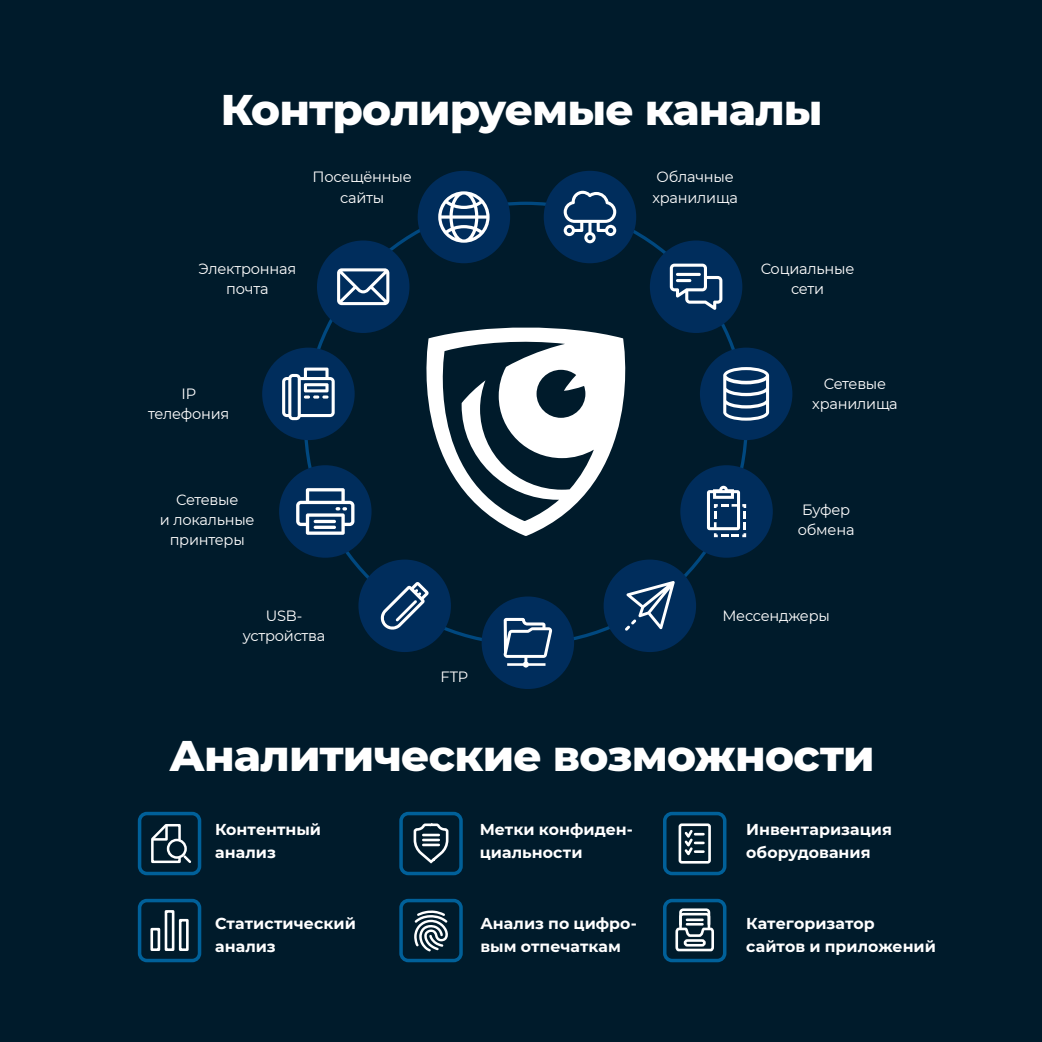
<style>
.page{position:relative;width:1042px;height:1042px;background:#001b2b}
.page>*{position:absolute;margin:0;border:0;box-sizing:border-box;transform-origin:0 0}
.t1{font:800 43.75px "Montserrat";letter-spacing:-.02em;color:#fff}
.t2{font:700 15.75px/22.8px "Montserrat";letter-spacing:.005em;color:#fff}
.t3{font:14.88px/20.1px "Montserrat";letter-spacing:-.015em;color:#fff;text-align:center}
</style>
<div class="page">
<div style="left:138px;top:812px;width:63px;height:63px;border:4px solid #006099;border-radius:7px"></div>
<div style="left:399px;top:812px;width:64px;height:63px;border:4px solid #006099;border-radius:7px"></div>
<div style="left:663px;top:812px;width:63px;height:63px;border:4px solid #006099;border-radius:7px"></div>
<div style="left:138px;top:899px;width:63px;height:63px;border:4px solid #006099;border-radius:7px"></div>
<div style="left:399px;top:899px;width:64px;height:63px;border:4px solid #006099;border-radius:7px"></div>
<div style="left:663px;top:899px;width:63px;height:63px;border:4px solid #006099;border-radius:7px"></div>
<div style="left:418px;top:171px;width:92px;height:92px;background:#002d5c;border-radius:50%"></div>
<div style="left:544px;top:171px;width:92px;height:92px;background:#002d5c;border-radius:50%"></div>
<div style="left:650px;top:240px;width:92px;height:93px;background:#002d5c;border-radius:50%"></div>
<div style="left:700px;top:348px;width:92px;height:92px;background:#002d5c;border-radius:50%"></div>
<div style="left:680px;top:465px;width:93px;height:93px;background:#002d5c;border-radius:50%"></div>
<div style="left:603px;top:559px;width:93px;height:93px;background:#002d5c;border-radius:50%"></div>
<div style="left:482px;top:596px;width:92px;height:93px;background:#002d5c;border-radius:50%"></div>
<div style="left:358px;top:559px;width:93px;height:93px;background:#002d5c;border-radius:50%"></div>
<div style="left:279px;top:465px;width:92px;height:93px;background:#002d5c;border-radius:50%"></div>
<div style="left:262px;top:348px;width:93px;height:92px;background:#002d5c;border-radius:50%"></div>
<div style="left:317px;top:240px;width:92px;height:93px;background:#002d5c;border-radius:50%"></div>
<svg style="left:504px;top:618px;width:48px;height:49px"></svg>
<svg style="left:564px;top:191px;width:52px;height:52px"></svg>
<svg style="left:438px;top:191px;width:51px;height:52px"></svg>
<svg style="left:723px;top:367px;width:46px;height:54px"></svg>
<svg style="left:282px;top:367px;width:53px;height:53px"></svg>
<svg style="left:707px;top:486px;width:39px;height:51px"></svg>
<svg style="left:625px;top:581px;width:50px;height:49px"></svg>
<svg style="left:381px;top:582px;width:47px;height:47px"></svg>
<svg style="left:670px;top:264px;width:52px;height:46px"></svg>
<svg style="left:337px;top:268px;width:52px;height:37px"></svg>
<svg style="left:426px;top:327px;width:200px;height:209px"></svg>
<svg style="left:296px;top:488px;width:58px;height:47px"></svg>
<svg style="left:413px;top:823px;width:36px;height:41px"></svg>
<hr style="left:423px;top:838px;width:16px;height:3px;background:#fff">
<hr style="left:423px;top:843px;width:16px;height:3px;background:#fff">
<svg style="left:675px;top:908px;width:39px;height:44px"></svg>
<div style="left:678px;top:823px;width:33px;height:40px;border:3px solid #fff;border-radius:2px"></div>
<svg style="left:684px;top:830px;width:19px;height:26px"></svg>
<svg style="left:151px;top:824px;width:41px;height:40px"></svg>
<div style="left:150px;top:928px;width:10px;height:23px;border:3px solid #fff"></div>
<div style="left:165px;top:910px;width:9px;height:41px;border:3px solid #fff"></div>
<div style="left:179px;top:919px;width:10px;height:32px;border:3px solid #fff"></div>
<svg style="left:414px;top:910px;width:34px;height:41px"></svg>
<p class="t1" style="left:221px;top:77px;width:603px">Контролируемые каналы</p>
<p class="t3" style="left:313px;top:166px;width:101px">Посещённые сайты</p>
<p class="t3" style="left:652px;top:166px;width:87px;text-align:left">Облачные хранилища</p>
<p class="t3" style="left:199px;top:258px;width:99px">Электронная почта</p>
<p class="t3" style="left:761px;top:258px;width:95px">Социальные сети</p>
<p class="t3" style="left:148px;top:383px;width:83px">IP телефония</p>
<p class="t3" style="left:812px;top:373px;width:87px">Сетевые хранилища</p>
<p class="t3" style="left:160px;top:489px;width:96px">Сетевые<br>и локальные принтеры</p>
<p class="t3" style="left:798px;top:499px;width:58px;text-align:left">Буфер обмена</p>
<p class="t3" style="left:243px;top:605px;width:84px">USB&shy;устройства</p>
<p class="t3" style="left:722px;top:605px;width:109px">Мессенджеры</p>
<p class="t3" style="left:441px;top:666px;width:29px">FTP</p>
<p class="t1" style="left:169px;top:723px;width:707px">Аналитические возможности</p>
<p class="t2" style="left:215px;top:817px;width:107px">Контентный анализ</p>
<p class="t2" style="left:480px;top:817px;width:155px">Метки конфиден&shy;циальности</p>
<p class="t2" style="left:746px;top:817px;width:147px">Инвентаризация оборудования</p>
<p class="t2" style="left:215px;top:911px;width:142px">Статистический анализ</p>
<p class="t2" style="left:480px;top:911px;width:158px">Анализ по цифро&shy;вым отпечаткам</p>
<p class="t2" style="left:746px;top:911px;width:191px">Категоризатор сайтов и приложений</p>
</div>
